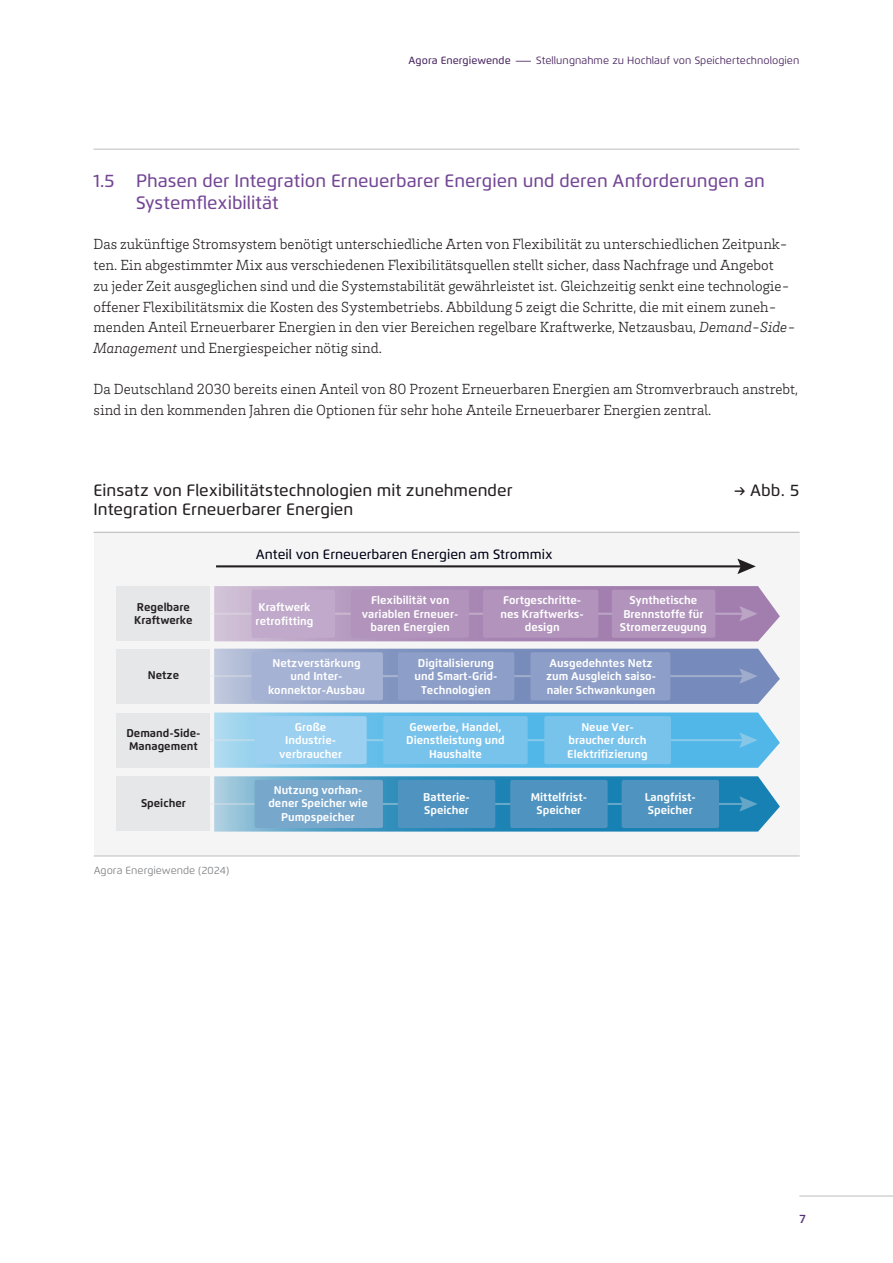
<style>
.page{position:relative;width:893px;height:1263px;background:#fff}
.page>*{position:absolute;margin:0;border:0;box-sizing:border-box;transform-origin:0 0}
.t1{font:500 18px/21.6px "Flexo";color:#734695}
.t2{font:500 16.5px "Flexo";color:#231f20}
.Body{font:300 15px/20.7px "Brix Slab";color:#231f20}
.t3{font:500 13.5px "Flexo";color:#000014}
.t4{font:600 12px "Flexo";color:#563070}
.t5{font:700 11.25px/13.5px "Flexo";color:#fff;text-align:center}
.t6{font:700 11.25px/13.5px "Flexo";color:#231f20}
.t7{font:10.5px "Flexo";letter-spacing:.005em;color:#47235e}
.t8{font:10.5px "Flexo";color:#808285}
.s1{font-weight:500}
.s2{font-style:italic}
</style>
<div class="page">
<hr style="left:799px;top:1196px;width:94px;height:1px;background:#bcbdc0">
<hr style="left:94px;top:149px;width:705px;height:1px;background:#bcbdc0">
<div style="left:94px;top:532px;width:705px;height:324px;background:#f5f5f6"></div>
<hr style="left:198px;top:739px;width:547px;height:2px;background:#e6e7e9">
<svg style="left:214px;top:712px;width:566px;height:56px;background:#71c3ea"></svg>
<hr style="left:198px;top:803px;width:547px;height:2px;background:#e6e7e9">
<svg style="left:214px;top:776px;width:566px;height:55px;background:#4c9cc3"></svg>
<div style="left:116px;top:586px;width:94px;height:55px;background:#e6e7e9"></div>
<div style="left:116px;top:649px;width:94px;height:54px;background:#e6e7e9"></div>
<div style="left:116px;top:713px;width:94px;height:54px;background:#e6e7e9"></div>
<div style="left:116px;top:776px;width:94px;height:55px;background:#e6e7e9"></div>
<hr style="left:198px;top:613px;width:547px;height:2px;background:#e6e7e9">
<svg style="left:214px;top:586px;width:566px;height:55px;background:#b499bf"></svg>
<div style="left:252px;top:590px;width:83px;height:48px;background:#c0a9ca;border-radius:2px"></div>
<div style="left:351px;top:590px;width:118px;height:48px;background:#b193bc;border-radius:2px"></div>
<div style="left:255px;top:780px;width:128px;height:48px;background:#78a7cc;border-radius:2px"></div>
<div style="left:398px;top:780px;width:97px;height:48px;background:#4f93c0;border-radius:2px"></div>
<div style="left:255px;top:716px;width:112px;height:48px;background:#9bd0f0;border-radius:2px"></div>
<div style="left:383px;top:716px;width:145px;height:48px;background:#78c3ec;border-radius:2px"></div>
<div style="left:544px;top:716px;width:127px;height:48px;background:#78c3ec;border-radius:2px"></div>
<div style="left:510px;top:780px;width:98px;height:48px;background:#4f93c0;border-radius:2px"></div>
<div style="left:622px;top:780px;width:97px;height:48px;background:#4f93c0;border-radius:2px"></div>
<div style="left:483px;top:590px;width:115px;height:48px;background:#b193bc;border-radius:2px"></div>
<div style="left:612px;top:590px;width:103px;height:48px;background:#b193bc;border-radius:2px"></div>
<hr style="left:94px;top:856px;width:705px;height:1px;background:#bcbdc0">
<hr style="left:94px;top:532px;width:705px;height:1px;background:#bcbdc0">
<hr style="left:216px;top:565px;width:527px;height:2px;background:#231f20">
<svg style="left:737px;top:559px;width:19px;height:15px"></svg>
<hr style="left:198px;top:675px;width:547px;height:2px;background:#e6e7e9">
<svg style="left:214px;top:649px;width:566px;height:55px;background:#8c9dc5"></svg>
<div style="left:252px;top:652px;width:131px;height:48px;background:#a5b2d4;border-radius:2px"></div>
<div style="left:398px;top:652px;width:116px;height:48px;background:#8d9ec8;border-radius:2px"></div>
<div style="left:530px;top:652px;width:140px;height:48px;background:#8d9ec8;border-radius:2px"></div>
<p class="t7" style="left:409px;top:54px;width:392px"><span class="s1">Agora Energiewende –</span>Stellungnahme zu Hochlauf von Speichertechnologien</p>
<p class="t1" style="left:136px;top:170px;width:630px;text-indent:-43px">1.5 Phasen der Integration Erneuerbarer Energien und deren Anforderungen an<br>Systemflexibilität</p>
<p class="Body" style="left:94px;top:233px;width:704px">Das zukünftige Stromsystem benötigt unterschiedliche Arten von Flexibilität zu unterschiedlichen Zeitpunk&shy;ten. Ein abgestimmter Mix aus verschiedenen Flexibilitätsquellen stellt sicher, dass Nachfrage und Angebot<br>zu jeder Zeit ausgeglichen sind und die Systemstabilität gewährleistet ist. Gleichzeitig senkt eine technologie&shy;offener Flexibilitätsmix die Kosten des Systembetriebs. Abbildung 5 zeigt die Schritte, die mit einem zuneh&shy;menden Anteil Erneuerbarer Energien in den vier Bereichen regelbare Kraftwerke, Netzausbau, <span class="s2">Demand-Side-Management</span> und Energiespeicher nötig sind.</p>
<p class="Body" style="left:94px;top:378px;width:706px">Da Deutschland 2030 bereits einen Anteil von 80 Prozent Erneuerbaren Energien am Stromverbrauch anstrebt, sind in den kommenden Jahren die Optionen für sehr hohe Anteile Erneuerbarer Energien zentral.</p>
<p class="t2" style="left:94px;top:480px;width:420px">Einsatz von Flexibilitätstechnologien mit zunehmender</p>
<p class="t2" style="left:734px;top:480px;width:67px">→ Abb. 5</p>
<p class="t2" style="left:94px;top:499px;width:261px">Integration Erneuerbarer Energien</p>
<p class="t3" style="left:256px;top:546px;width:298px">Anteil von Erneuerbaren Energien am Strommix</p>
<p class="t6" style="left:134px;top:600px;width:60px">Regelbare<br>Kraftwerke</p>
<p class="t6" style="left:148px;top:668px;width:33px">Netze</p>
<p class="t6" style="left:126px;top:726px;width:76px">Demand-Side-<br>Management</p>
<p class="t6" style="left:141px;top:796px;width:46px">Speicher</p>
<p class="t8" style="left:94px;top:863px;width:137px">Agora Energiewende (2024)</p>
<p class="t5" style="left:256px;top:600px;width:59px;text-align:left">Kraftwerk retrofitting</p>
<p class="t5" style="left:362px;top:594px;width:98px">Flexibilität von variablen Erneuer&shy;baren Energien</p>
<p class="t5" style="left:500px;top:594px;width:85px">Fortgeschritte&shy;nes Kraftwerks&shy;design</p>
<p class="t5" style="left:620px;top:594px;width:88px">Synthetische<br>Brennstoffe für<br>Stromerzeugung</p>
<p class="t5" style="left:414px;top:656px;width:84px">Digitalisierung und Smart-Grid-<br>Technologien</p>
<p class="t5" style="left:268px;top:656px;width:99px">Netzverstärkung und Inter&shy;konnektor-Ausbau</p>
<p class="t5" style="left:546px;top:656px;width:112px">Ausgedehntes Netz zum Ausgleich saiso&shy;naler Schwankungen</p>
<p class="t5" style="left:279px;top:720px;width:64px">Große<br>Industrie&shy;verbraucher</p>
<p class="t5" style="left:268px;top:783px;width:101px">Nutzung vorhan&shy;dener Speicher wie<br>Pumpspeicher</p>
<p class="t5" style="left:406px;top:720px;width:100px">Gewerbe, Handel,<br>Dienstleistung und<br>Haushalte</p>
<p class="t5" style="left:567px;top:720px;width:82px">Neue Ver&shy;braucher durch<br>Elektrifizierung</p>
<p class="t5" style="left:423px;top:790px;width:48px;text-align:left">Batterie-<br>Speicher</p>
<p class="t5" style="left:531px;top:790px;width:58px">Mittelfrist-<br>Speicher</p>
<p class="t5" style="left:645px;top:790px;width:52px;text-align:left">Langfrist-<br>Speicher</p>
<p class="t4" style="left:799px;top:1211px;width:8px">7</p>
</div>
